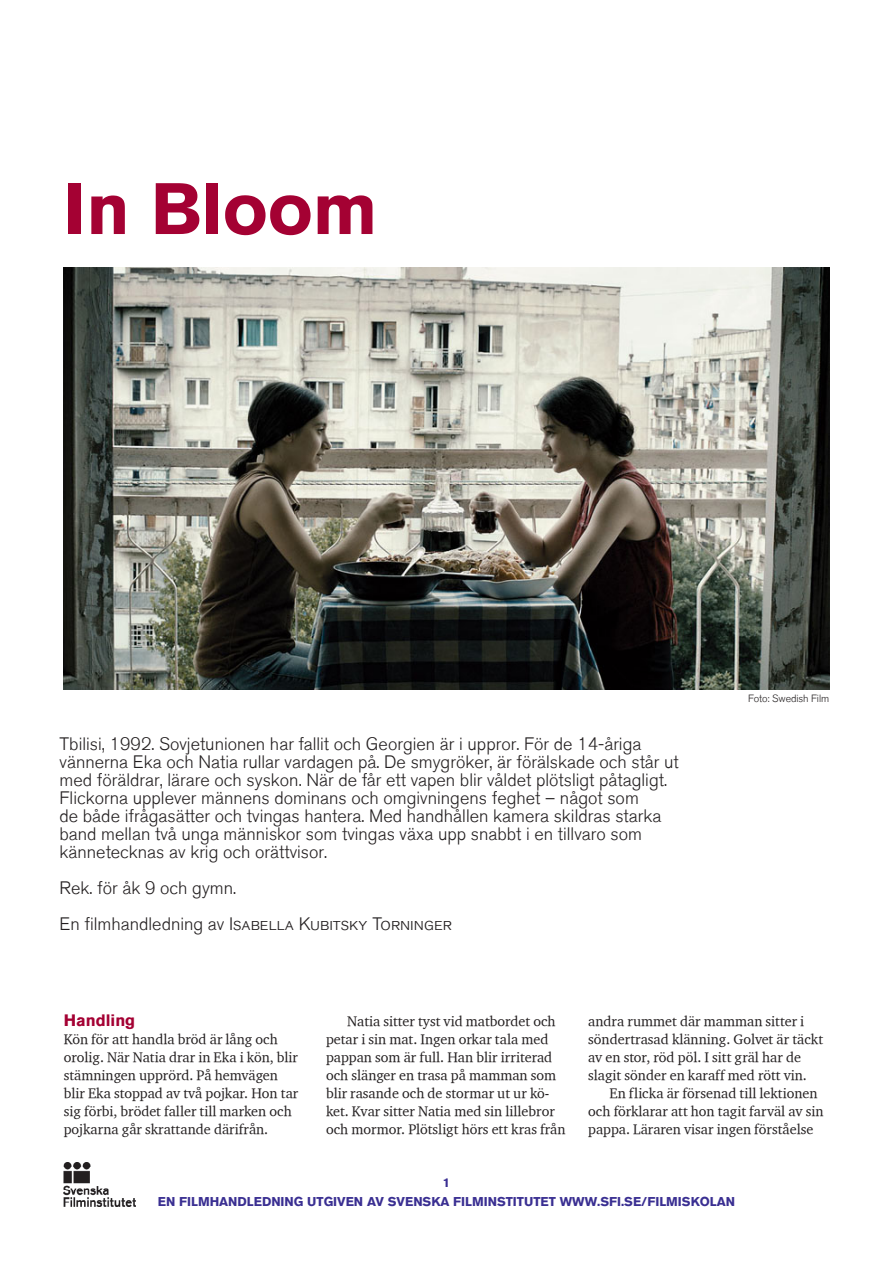
<style>
.page{position:relative;width:893px;height:1263px;background:#fff}
.page>*{position:absolute;margin:0;border:0;box-sizing:border-box;transform-origin:0 0}
.Första_brödtext_efte{font:700 72px "Akzidenz Grotesk BQ";color:#a40133}
.t1{font:300 18px/18px "Akzidenz Grotesk BQ";color:#231f20}
.t2{font:18px "Akzidenz Grotesk BQ Light SC";color:#231f20}
.Första_brödtext_efte-2{font:700 16.5px "Akzidenz Grotesk BQ";color:#a40133}
.Brödtext{font:14.25px/18px "Charter ITCTT";color:#231f20}
.Första_brödtext_efte-3{font:14.25px/18px "Charter ITCTT";color:#231f20}
.Första_brödtext_efte-4{font:700 12.75px "Akzidenz Grotesk BQ";color:#3a2f92}
.Bildtext{font:300 10.5px "Akzidenz Grotesk BQ";letter-spacing:-.01em;color:#231f20}
.s1{font-family:"Akzidenz Grotesk BQ";font-weight:300}
</style>
<div class="page">
<img style="left:64px;top:1162px;width:72px;height:44px">
<img style="left:64px;top:268px;width:765px;height:422px">
<p class="Första_brödtext_efte" style="left:64px;top:167px;width:315px">In Bloom</p>
<p class="t1" style="left:60px;top:735px;width:621px">Tbilisi, 1992. Sovjetunionen har fallit och Georgien är i uppror. För de 14-åriga vännerna Eka och Natia rullar vardagen på. De smygröker, är förälskade och står ut med föräldrar, lärare och syskon. När de får ett vapen blir våldet plötsligt påtagligt.<br>Flickorna upplever männens dominans och omgivningens feghet – något som<br>de både ifrågasätter och tvingas hantera. Med handhållen kamera skildras starka band mellan två unga människor som tvingas växa upp snabbt i en tillvaro som kännetecknas av krig och orättvisor.</p>
<p class="t1" style="left:60px;top:879px;width:178px">Rek. för åk 9 och gymn.</p>
<p class="t2" style="left:60px;top:914px;width:394px"><span class="s1">En filmhandledning av</span> Isabella Kubitsky Torninger</p>
<p class="Bildtext" style="left:748px;top:692px;width:83px">Foto: Swedish Film</p>
<p class="Första_brödtext_efte-2" style="left:64px;top:1011px;width:73px">Handling</p>
<p class="Första_brödtext_efte-3" style="left:64px;top:1030px;width:236px">Kön för att handla bröd är lång och orolig. När Natia drar in Eka i kön, blir stämningen upprörd. På hemvägen blir Eka stoppad av två pojkar. Hon tar sig förbi, brödet faller till marken och pojkarna går skrattande därifrån.</p>
<p class="Brödtext" style="left:326px;top:1012px;width:241px;text-indent:21px">Natia sitter tyst vid matbordet och petar i sin mat. Ingen orkar tala med pappan som är full. Han blir irriterad och slänger en trasa på mamman som blir rasande och de stormar ut ur kö&shy;ket. Kvar sitter Natia med sin lillebror och mormor. Plötsligt hörs ett kras från</p>
<p class="Brödtext" style="left:588px;top:1012px;width:236px">andra rummet där mamman sitter i söndertrasad klänning. Golvet är täckt av en stor, röd pöl. I sitt gräl har de slagit sönder en karaff med rött vin.</p>
<p class="Brödtext" style="left:588px;top:1084px;width:237px;text-indent:21px">En flicka är försenad till lektionen och förklarar att hon tagit farväl av sin pappa. Läraren visar ingen förståelse</p>
<p class="Första_brödtext_efte-4" style="left:443px;top:1175px;width:9px">1</p>
<p class="Första_brödtext_efte-4" style="left:158px;top:1194px;width:579px">EN FILMHANDLEDNING UTGIVEN AV SVENSKA FILMINSTITUTET WWW.SFI.SE/FILMISKOLAN</p>
</div>
